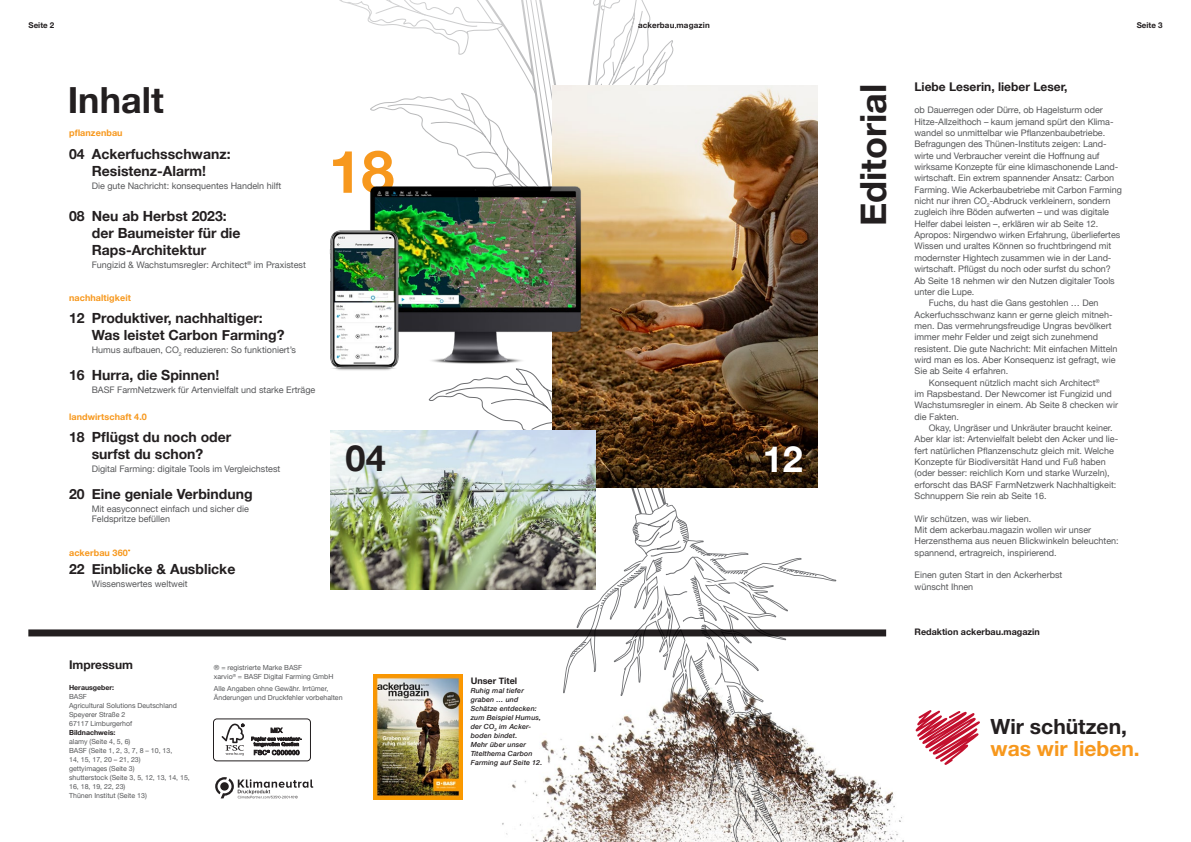
<style>
.page{position:relative;width:1191px;height:842px;background:#fff}
.page>*{position:absolute;margin:0;border:0;box-sizing:border-box;transform-origin:0 0}
.t1{font:700 59px "Helvetica Neue";color:#f7981d}
.t2{font:700 36px "Helvetica Neue";color:#231f20}
.t3{font:700 36px "Helvetica Neue";color:#fff}
.t4{font:700 21px "Helvetica Neue LT Std";color:#f7981d}
.t5{font:700 21px "Helvetica Neue LT Std";color:#231f20}
.t6{font:700 14px/17px "Helvetica Neue";color:#231f20;text-align:center}
.t7{font:700 12px "Helvetica Neue";color:#231f20}
.t8{font:9px/11.3px "Helvetica Neue";color:#57585a}
.t9{font:700 9px "Helvetica Neue";letter-spacing:.01em;color:#f7981d}
.t10{font:700 9px "Helvetica Neue";color:#231f20}
.t11{font:700 8px "Helvetica Neue";letter-spacing:.01em;color:#231f20}
.t12{font:7px/9px "Helvetica Neue";color:#57585a}
.t13{font:italic 500 7px/9px "Helvetica Neue";letter-spacing:.02em;color:#231f20}
.t14{font:700 7px "Helvetica Neue";color:#231f20}
</style>
<div class="page">
<div style="left:28px;top:629px;width:858px;height:7px;background:#231f20"></div>
<img style="left:324px;top:633px;width:580px;height:209px">
<svg style="left:563px;top:503px;width:273px;height:339px"></svg>
<svg style="left:570px;top:509px;width:247px;height:326px"></svg>
<svg style="left:649px;top:540px;width:39px;height:17px"></svg>
<svg style="left:915px;top:710px;width:65px;height:55px"></svg>
<img style="left:595px;top:85px;width:222px;height:403px">
<img style="left:331px;top:478px;width:264px;height:112px">
<img style="left:330px;top:0;width:473px;height:478px">
<img style="left:329px;top:172px;width:272px;height:204px">
<img style="left:374px;top:675px;width:88px;height:124px">
<svg style="left:215px;top:777px;width:99px;height:22px"></svg>
<svg style="left:221px;top:723px;width:81px;height:33px"></svg>
<div style="left:213px;top:719px;width:98px;height:42px;border:1px solid #231f20;border-radius:4px"></div>
<p class="t11" style="left:28px;top:19px;width:27px">Seite 2</p>
<p class="t11" style="left:638px;top:19px;width:73px">ackerbau magazin</p>
<p class="t11" style="left:1136px;top:19px;width:27px">Seite 3</p>
<h2 class="t2" style="left:68px;top:72px;width:97px">Inhalt</h2>
<h2 class="t2" style="left:845px;top:226px;width:144px;rotate:-90deg">Editorial</h2>
<h3 class="t7" style="left:914px;top:77px;width:155px">Liebe Leserin, lieber Leser,</h3>
<p class="t8" style="left:914px;top:105px;width:190px">ob Dauerregen oder Dürre, ob Hagelsturm oder</p>
<p class="t8" style="left:914px;top:116px;width:200px">Hitze-Allzeithoch – kaum jemand spürt den Klima-</p>
<p class="t8" style="left:914px;top:128px;width:192px">wandel so unmittelbar wie Pflanzenbaubetriebe.</p>
<p class="t8" style="left:914px;top:139px;width:194px">Befragungen des Thünen-Instituts zeigen: Land-</p>
<p class="t8" style="left:914px;top:150px;width:187px">wirte und Verbraucher vereint die Hoffnung auf</p>
<p class="t8" style="left:914px;top:162px;width:205px">wirksame Konzepte für eine klimaschonende Land-</p>
<p class="t8" style="left:914px;top:173px;width:201px">wirtschaft. Ein extrem spannender Ansatz: Carbon</p>
<p class="t8" style="left:914px;top:184px;width:209px">Farming. Wie Ackerbaubetriebe mit Carbon Farming</p>
<p class="t8" style="left:914px;top:196px;width:197px">nicht nur ihren CO<sub>2</sub>-Abdruck verkleinern, sondern</p>
<p class="t8" style="left:914px;top:207px;width:196px">zugleich ihre Böden aufwerten – und was digitale</p>
<p class="t8" style="left:914px;top:218px;width:185px">Helfer dabei leisten –, erklären wir ab Seite 12.</p>
<p class="t8" style="left:914px;top:230px;width:207px">Apropos: Nirgendwo wirken Erfahrung, überliefertes</p>
<p class="t8" style="left:914px;top:241px;width:198px">Wissen und uraltes Können so fruchtbringend mit</p>
<p class="t8" style="left:914px;top:252px;width:198px">modernster Hightech zusammen wie in der Land-</p>
<p class="t8" style="left:914px;top:264px;width:198px">wirtschaft. Pflügst du noch oder surfst du schon?</p>
<p class="t8" style="left:914px;top:275px;width:202px">Ab Seite 18 nehmen wir den Nutzen digitaler Tools</p>
<p class="t8" style="left:914px;top:286px;width:61px">unter die Lupe.</p>
<p class="t8" style="left:928px;top:298px;width:171px">Fuchs, du hast die Gans gestohlen … Den</p>
<p class="t8" style="left:914px;top:309px;width:200px">Ackerfuchsschwanz kann er gerne gleich mitneh-</p>
<p class="t8" style="left:914px;top:321px;width:199px">men. Das vermehrungsfreudige Ungras bevölkert</p>
<p class="t8" style="left:914px;top:332px;width:185px">immer mehr Felder und zeigt sich zunehmend</p>
<p class="t8" style="left:914px;top:343px;width:205px">resistent. Die gute Nachricht: Mit einfachen Mitteln</p>
<p class="t8" style="left:914px;top:355px;width:203px">wird man es los. Aber Konsequenz ist gefragt, wie</p>
<p class="t8" style="left:914px;top:366px;width:95px">Sie ab Seite 4 erfahren.</p>
<p class="t8" style="left:928px;top:377px;width:173px">Konsequent nützlich macht sich Architect<sup>®</sup></p>
<p class="t8" style="left:914px;top:389px;width:199px">im Rapsbestand. Der Newcomer ist Fungizid und</p>
<p class="t8" style="left:914px;top:400px;width:205px">Wachstumsregler in einem. Ab Seite 8 checken wir</p>
<p class="t8" style="left:914px;top:411px;width:46px">die Fakten.</p>
<p class="t8" style="left:928px;top:423px;width:185px">Okay, Ungräser und Unkräuter braucht keiner.</p>
<p class="t8" style="left:914px;top:434px;width:205px">Aber klar ist: Artenvielfalt belebt den Acker und lie-</p>
<p class="t8" style="left:914px;top:445px;width:201px">fert natürlichen Pflanzenschutz gleich mit. Welche</p>
<p class="t8" style="left:914px;top:457px;width:193px">Konzepte für Biodiversität Hand und Fuß haben</p>
<p class="t8" style="left:914px;top:468px;width:197px">(oder besser: reichlich Korn und starke Wurzeln),</p>
<p class="t8" style="left:914px;top:479px;width:203px">erforscht das BASF FarmNetzwerk Nachhaltigkeit:</p>
<p class="t8" style="left:914px;top:491px;width:134px">Schnuppern Sie rein ab Seite 16.</p>
<p class="t8" style="left:914px;top:513px;width:206px">Wir schützen, was wir lieben.<br>Mit dem ackerbau.magazin wollen wir unser Herzensthema aus neuen Blickwinkeln beleuchten: spannend, ertragreich, inspirierend.</p>
<p class="t8" style="left:914px;top:570px;width:149px">Einen guten Start in den Ackerherbst wünscht Ihnen</p>
<p class="t10" style="left:914px;top:625px;width:127px">Redaktion ackerbau.magazin</p>
<p class="t9" style="left:69px;top:126px;width:55px">pflanzenbau</p>
<h3 class="t6" style="left:69px;top:146px;width:163px">04 Ackerfuchsschwanz:<br>Resistenz-Alarm!</h3>
<p class="t8" style="left:92px;top:180px;width:191px">Die gute Nachricht: konsequentes Handeln hilft</p>
<h3 class="t6" style="left:92px;top:208px;width:150px;text-align:left;text-indent:-23px">08 Neu ab Herbst 2023: der Baumeister für die<br>Raps-Architektur</h3>
<p class="t8" style="left:92px;top:260px;width:216px">Fungizid &amp; Wachstumsregler: Architect<sup>®</sup> im Praxistest</p>
<p class="t9" style="left:69px;top:290px;width:63px">nachhaltigkeit</p>
<h3 class="t6" style="left:92px;top:310px;width:194px;text-align:left;text-indent:-23px">12 Produktiver, nachhaltiger:<br>Was leistet Carbon Farming?</h3>
<p class="t8" style="left:92px;top:345px;width:206px">Humus aufbauen, CO<sub>2</sub> reduzieren: So funktioniert’s</p>
<h3 class="t6" style="left:69px;top:367px;width:152px">16 Hurra, die Spinnen!</h3>
<p class="t8" style="left:92px;top:384px;width:225px">BASF FarmNetzwerk für Artenvielfalt und starke Erträge</p>
<p class="t9" style="left:69px;top:409px;width:79px">landwirtschaft 4.0</p>
<h3 class="t6" style="left:69px;top:429px;width:164px">18 Pflügst du noch oder surfst du schon?</h3>
<p class="t8" style="left:92px;top:464px;width:190px">Digital Farming: digitale Tools im Vergleichstest</p>
<h3 class="t6" style="left:69px;top:486px;width:185px">20 Eine geniale Verbindung</h3>
<p class="t8" style="left:92px;top:504px;width:159px;line-height:10px">Mit easyconnect einfach und sicher die<br>Feldspritze befüllen</p>
<p class="t9" style="left:69px;top:545px;width:60px">ackerbau 360</p>
<h3 class="t6" style="left:69px;top:561px;width:168px">22 Einblicke &amp; Ausblicke</h3>
<p class="t8" style="left:92px;top:579px;width:97px">Wissenswertes weltweit</p>
<h1 class="t1" style="left:329px;top:125px;width:67px">18</h1>
<h2 class="t2" style="left:345px;top:430px;width:42px">04</h2>
<h2 class="t3" style="left:763px;top:431px;width:42px">12</h2>
<h3 class="t7" style="left:69px;top:655px;width:65px">Impressum</h3>
<p class="t14" style="left:69px;top:682px;width:47px">Herausgeber:</p>
<p class="t12" style="left:69px;top:692px;width:109px">BASF<br>Agricultural Solutions Deutschland<br>Speyerer Straße 2<br>67117 Limburgerhof</p>
<p class="t14" style="left:69px;top:727px;width:48px">Bildnachweis:</p>
<p class="t12" style="left:69px;top:737px;width:122px">alamy (Seite 4, 5, 6)<br>BASF (Seite 1, 2, 3, 7, 8 – 10, 13,<br>14, 15, 17, 20 – 21, 23)<br>gettyimages (Seite 3)<br>shutterstock (Seite 3, 5, 12, 13, 14, 15,<br>16, 18, 19, 22, 23)<br>Thünen Institut (Seite 13)</p>
<p class="t12" style="left:214px;top:663px;width:121px">® = registrierte Marke BASF<br>xarvio<sup>®</sup> = BASF Digital Farming GmbH</p>
<p class="t12" style="left:214px;top:684px;width:130px">Alle Angaben ohne Gewähr. Irrtümer,<br>Änderungen und Druckfehler vorbehalten</p>
<p class="t10" style="left:471px;top:673px;width:48px">Unser Titel</p>
<p class="t13" style="left:471px;top:685px;width:73px">Ruhig mal tiefer graben … und<br>Schätze entdecken: zum Beispiel Humus, der CO<sub>2</sub> im Acker&shy;boden bindet.<br>Mehr über unser<br>Titelthema Carbon<br>Farming auf Seite 12.</p>
<h3 class="t5" style="left:990px;top:713px;width:138px">Wir schützen,</h3>
<h3 class="t4" style="left:990px;top:736px;width:151px">was wir lieben.</h3>
</div>
